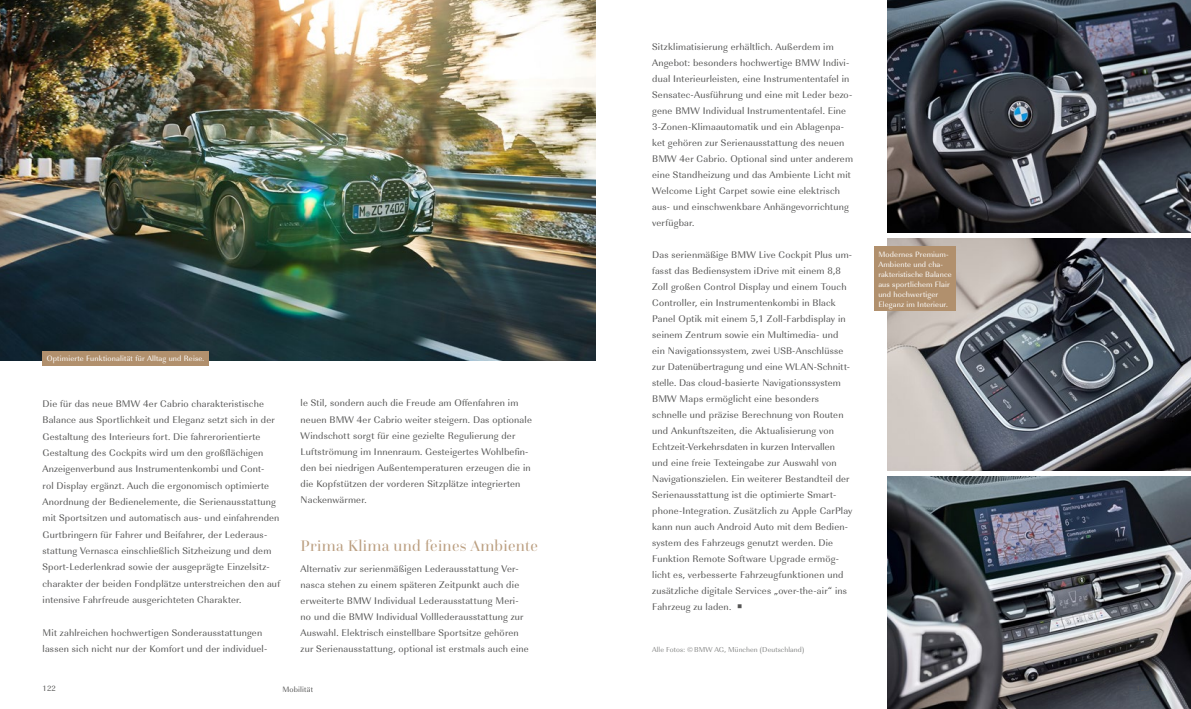
<style>
.page{position:relative;width:1191px;height:709px;background:#fff}
.page>*{position:absolute;margin:0;border:0;box-sizing:border-box;transform-origin:0 0}
.t1{font:16px "Questa Grande";letter-spacing:.02em;color:#bb9f81}
.t2{font:10px/16px "Imperial URW";letter-spacing:.02em;color:#565655}
.t3{font:8px/10px "Imperial URW";letter-spacing:.02em;color:#fff}
.t4{font:8px "Imperial URW";letter-spacing:.02em;color:#565655}
.t5{font:7.5px "Imperial URW";letter-spacing:.01em;color:#868786}
</style>
<div class="page">
<img style="left:0;top:0;width:595px;height:360px">
<img style="left:887px;top:476px;width:304px;height:232px">
<img style="left:887px;top:0;width:304px;height:232px">
<img style="left:887px;top:238px;width:304px;height:233px">
<div style="left:43px;top:351px;width:166px;height:15px;background:#b1906d"></div>
<div style="left:874px;top:247px;width:82px;height:64px;background:#b1906d"></div>
<p class="t3" style="left:47px;top:353px;width:159px">Optimierte Funktionalität für Alltag und Reise.</p>
<p class="t2" style="left:43px;top:395px;width:239px;line-height:16.4px">Die für das neue BMW 4er Cabrio charakteristische Balance aus Sportlichkeit und Eleganz setzt sich in der Gestaltung des Interieurs fort. Die fahrerorientierte Gestaltung des Cockpits wird um den großflächigen Anzeigenverbund aus Instrumentenkombi und Cont-<br>rol Display ergänzt. Auch die ergonomisch optimierte Anordnung der Bedienelemente, die Serienausstattung mit Sportsitzen und automatisch aus- und einfahrenden Gurtbringern für Fahrer und Beifahrer, der Lederaus&shy;stattung Vernasca einschließlich Sitzheizung und dem Sport-Lederlenkrad sowie der ausgeprägte Einzelsitz&shy;charakter der beiden Fondplätze unterstreichen den auf intensive Fahrfreude ausgerichteten Charakter.</p>
<p class="t2" style="left:43px;top:624px;width:226px;line-height:16.4px">Mit zahlreichen hochwertigen Sonderausstattungen lassen sich nicht nur der Komfort und der individuel-</p>
<p class="t2" style="left:300px;top:395px;width:233px">le Stil, sondern auch die Freude am Offenfahren im neuen BMW 4er Cabrio weiter steigern. Das optionale Windschott sorgt für eine gezielte Regulierung der Luftströmung im Innenraum. Gesteigertes Wohlbefin&shy;den bei niedrigen Außentemperaturen erzeugen die in die Kopfstützen der vorderen Sitzplätze integrierten Nackenwärmer.</p>
<h1 class="t1" style="left:300px;top:535px;width:239px">Prima Klima und feines Ambiente</h1>
<p class="t2" style="left:300px;top:560px;width:230px">Alternativ zur serienmäßigen Lederausstattung Ver&shy;nasca stehen zu einem späteren Zeitpunkt auch die erweiterte BMW Individual Lederausstattung Meri&shy;no und die BMW Individual Volllederausstattung zur Auswahl. Elektrisch einstellbare Sportsitze gehören zur Serienausstattung, optional ist erstmals auch eine</p>
<p class="t4" style="left:43px;top:683px;width:15px">122</p>
<p class="t4" style="left:282px;top:683px;width:32px">Mobilität</p>
<p class="t2" style="left:652px;top:38px;width:202px">Sitzklimatisierung erhältlich. Außerdem im Angebot: besonders hochwertige BMW Indivi&shy;dual Interieurleisten, eine Instrumententafel in Sensatec-Ausführung und eine mit Leder bezo&shy;gene BMW Individual Instrumententafel. Eine 3-Zonen-Klimaautomatik und ein Ablagenpa&shy;ket gehören zur Serienausstattung des neuen BMW 4er Cabrio. Optional sind unter anderem eine Standheizung und das Ambiente Licht mit Welcome Light Carpet sowie eine elektrisch aus- und einschwenkbare Anhängevorrichtung verfügbar.</p>
<p class="t2" style="left:652px;top:246px;width:202px">Das serienmäßige BMW Live Cockpit Plus um&shy;fasst das Bediensystem iDrive mit einem 8,8<br>Zoll großen Control Display und einem Touch Controller, ein Instrumentenkombi in Black Panel Optik mit einem 5,1 Zoll-Farbdisplay in seinem Zentrum sowie ein Multimedia- und ein Navigationssystem, zwei USB-Anschlüsse zur Datenübertragung und eine WLAN-Schnitt&shy;stelle. Das cloud-basierte Navigationssystem BMW Maps ermöglicht eine besonders schnelle und präzise Berechnung von Routen und Ankunftszeiten, die Aktualisierung von Echtzeit-Verkehrsdaten in kurzen Intervallen und eine freie Texteingabe zur Auswahl von Navigationszielen. Ein weiterer Bestandteil der Serienausstattung ist die optimierte Smart&shy;phone-Integration. Zusätzlich zu Apple CarPlay kann nun auch Android Auto mit dem Bedien&shy;system des Fahrzeugs genutzt werden. Die Funktion Remote Software Upgrade ermög&shy;licht es, verbesserte Fahrzeugfunktionen und zusätzliche digitale Services „over-the-air“ ins Fahrzeug zu laden. ▪</p>
<p class="t5" style="left:652px;top:644px;width:154px">Alle Fotos: ©BMW AG, München (Deutschland)</p>
<p class="t3" style="left:878px;top:249px;width:75px">Modernes Premium-<br>Ambiente und cha&shy;rakteristische Balance aus sportlichem Flair und hochwertiger<br>Eleganz im Interieur.</p>
</div>
